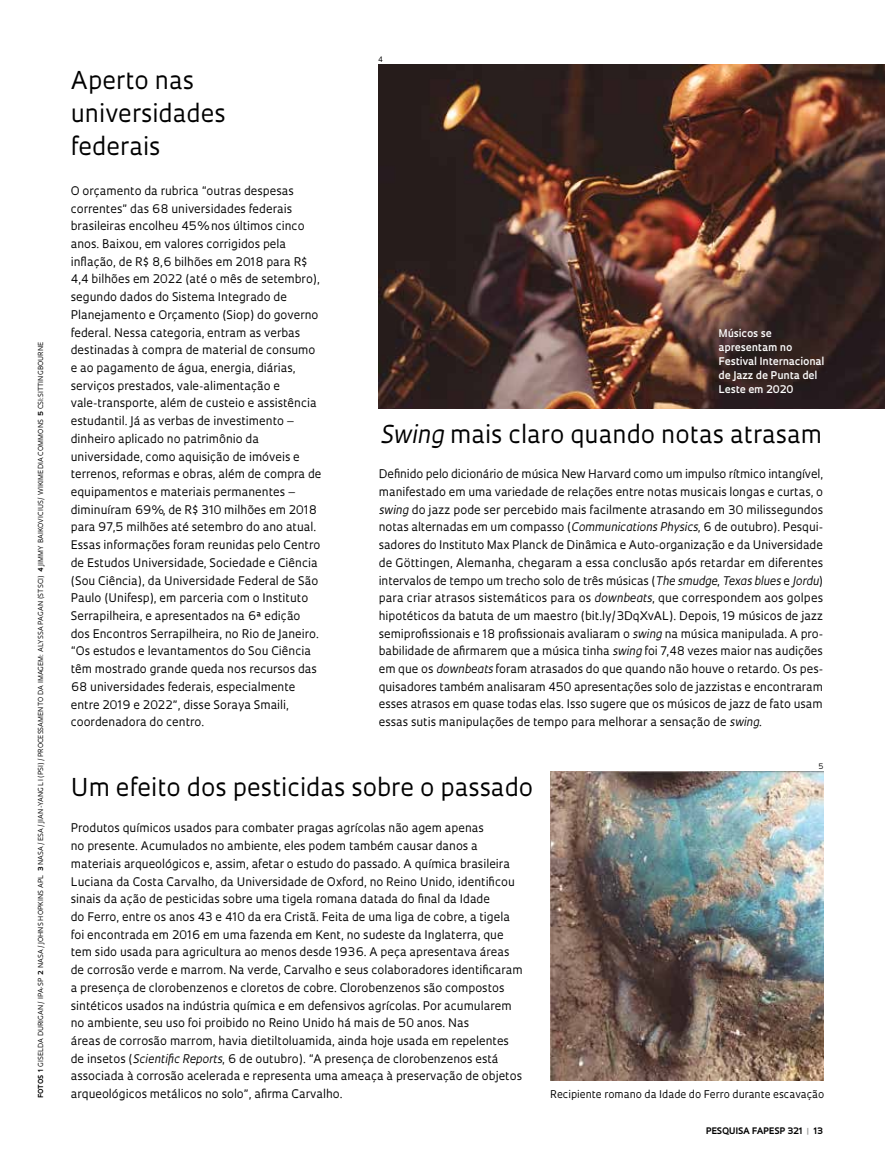
<style>
.page{position:relative;width:885px;height:1169px;background:#fff}
.page>*{position:absolute;margin:0;border:0;box-sizing:border-box;transform-origin:0 0}
.t1{font:24px/33px "Oculum";color:#000}
.t2{font:11.55px/17.7px "Oculum";color:#000}
.t3{font:600 10.35px/14.1px "Oculum";color:#fff}
.t4{font:10.35px "Oculum";color:#000}
.t5{font:700 8.7px "Oculum";letter-spacing:.005em;color:#000}
.t6{font:7.35px "Oculum";color:#000}
.t7{font:6.75px "Oculum";letter-spacing:.015em;color:#000}
.s1{font-weight:700}
.s2{font-style:italic}
.s3{color:#9d9d9c}
</style>
<div class="page">
<img style="left:379px;top:64px;width:506px;height:344px">
<img style="left:550px;top:771px;width:273px;height:309px">
<p class="t7" style="left:36px;top:1098px;width:757px;rotate:-90deg"><span class="s1">FOTOS 1</span> GISELDA DURIGAN/ IPA-SP <span class="s1">2</span> NASA / JOHNS HOPKINS APL <span class="s1">3</span> NASA /ESA / JIAN-YANG LI (PSI) /PROCESSAMENTO DA IMAGEM: ALYSSA PAGAN (STSCI) <span class="s1">4</span> JIMMY BAIKOVICIUS /WIKIMEDIA COMMONS <span class="s1">5</span> CSI:SITTINGBOURNE</p>
<h1 class="t1" style="left:71px;top:63px;width:157px">Aperto nas universidades federais</h1>
<p class="t2" style="left:71px;top:181px;width:252px">O orçamento da rubrica “outras despesas correntes” das 68 universidades federais brasileiras encolheu 45% nos últimos cinco anos. Baixou, em valores corrigidos pela inflação, de R$ 8,6 bilhões em 2018 para R$ 4,4 bilhões em 2022 (até o mês de setembro), segundo dados do Sistema Integrado de Planejamento e Orçamento (Siop) do governo federal. Nessa categoria, entram as verbas destinadas à compra de material de consumo e ao pagamento de água, energia, diárias, serviços prestados, vale-alimentação e vale-transporte, além de custeio e assistência estudantil. Já as verbas de investimento – dinheiro aplicado no patrimônio da universidade, como aquisição de imóveis e terrenos, reformas e obras, além de compra de equipamentos e materiais permanentes – diminuíram 69%, de R$ 310 milhões em 2018 para 97,5 milhões até setembro do ano atual.<br>Essas informações foram reunidas pelo Centro de Estudos Universidade, Sociedade e Ciência (Sou Ciência), da Universidade Federal de São Paulo (Unifesp), em parceria com o Instituto Serrapilheira, e apresentados na 6ª edição dos Encontros Serrapilheira, no Rio de Janeiro. “Os estudos e levantamentos do Sou Ciência têm mostrado grande queda nos recursos das 68 universidades federais, especialmente entre 2019 e 2022”, disse Soraya Smaili, coordenadora do centro.</p>
<p class="t6" style="left:378px;top:55px;width:6px">4</p>
<p class="t3" style="left:719px;top:325px;width:107px">Músicos se apresentam no<br>Festival Internacional de Jazz de Punta del<br>Leste em 2020</p>
<h1 class="t1" style="left:380px;top:416px;width:443px"><span class="s2">Swing</span> mais claro quando notas atrasam</h1>
<p class="t2" style="left:379px;top:465px;width:446px;text-align:justify">Definido pelo dicionário de música New Harvard como um impulso rítmico intangível, manifestado em uma variedade de relações entre notas musicais longas e curtas, o <span class="s2">swing</span> do jazz pode ser percebido mais facilmente atrasando em 30 milissegundos notas alternadas em um compasso (<span class="s2">Communications Physics</span>, 6 de outubro). Pesqui&shy;sadores do Instituto Max Planck de Dinâmica e Auto-organização e da Universidade de Göttingen, Alemanha, chegaram a essa conclusão após retardar em diferentes intervalos de tempo um trecho solo de três músicas (<span class="s2">The smudge</span>, <span class="s2">Texas blues</span> e <span class="s2">Jordu</span>) para criar atrasos sistemáticos para os <span class="s2">downbeats</span>, que correspondem aos golpes hipotéticos da batuta de um maestro (bit.ly/3DqXvAL). Depois, 19 músicos de jazz semiprofissionais e 18 profissionais avaliaram o <span class="s2">swing</span> na música manipulada. A pro&shy;babilidade de afirmarem que a música tinha <span class="s2">swing</span> foi 7,48 vezes maior nas audições em que os <span class="s2">downbeats</span> foram atrasados do que quando não houve o retardo. Os pes&shy;quisadores também analisaram 450 apresentações solo de jazzistas e encontraram esses atrasos em quase todas elas. Isso sugere que os músicos de jazz de fato usam essas sutis manipulações de tempo para melhorar a sensação de <span class="s2">swing</span>.</p>
<p class="t6" style="left:818px;top:761px;width:7px">5</p>
<h1 class="t1" style="left:71px;top:770px;width:464px">Um efeito dos pesticidas sobre o passado</h1>
<p class="t2" style="left:71px;top:819px;width:454px">Produtos químicos usados para combater pragas agrícolas não agem apenas<br>no presente. Acumulados no ambiente, eles podem também causar danos a materiais arqueológicos e, assim, afetar o estudo do passado. A química brasileira Luciana da Costa Carvalho, da Universidade de Oxford, no Reino Unido, identificou sinais da ação de pesticidas sobre uma tigela romana datada do final da Idade<br>do Ferro, entre os anos 43 e 410 da era Cristã. Feita de uma liga de cobre, a tigela foi encontrada em 2016 em uma fazenda em Kent, no sudeste da Inglaterra, que tem sido usada para agricultura ao menos desde 1936. A peça apresentava áreas de corrosão verde e marrom. Na verde, Carvalho e seus colaboradores identificaram a presença de clorobenzenos e cloretos de cobre. Clorobenzenos são compostos sintéticos usados na indústria química e em defensivos agrícolas. Por acumularem no ambiente, seu uso foi proibido no Reino Unido há mais de 50 anos. Nas<br>áreas de corrosão marrom, havia dietiltoluamida, ainda hoje usada em repelentes de insetos (<span class="s2">Scientific Reports</span>, 6 de outubro). “A presença de clorobenzenos está associada à corrosão acelerada e representa uma ameaça à preservação de objetos arqueológicos metálicos no solo”, afirma Carvalho.</p>
<p class="t4" style="left:550px;top:1087px;width:276px">Recipiente romano da Idade do Ferro durante escavação</p>
<p class="t5" style="left:706px;top:1124px;width:119px">PESQUISA FAPESP 321 <span class="s3">|</span> 13</p>
</div>
